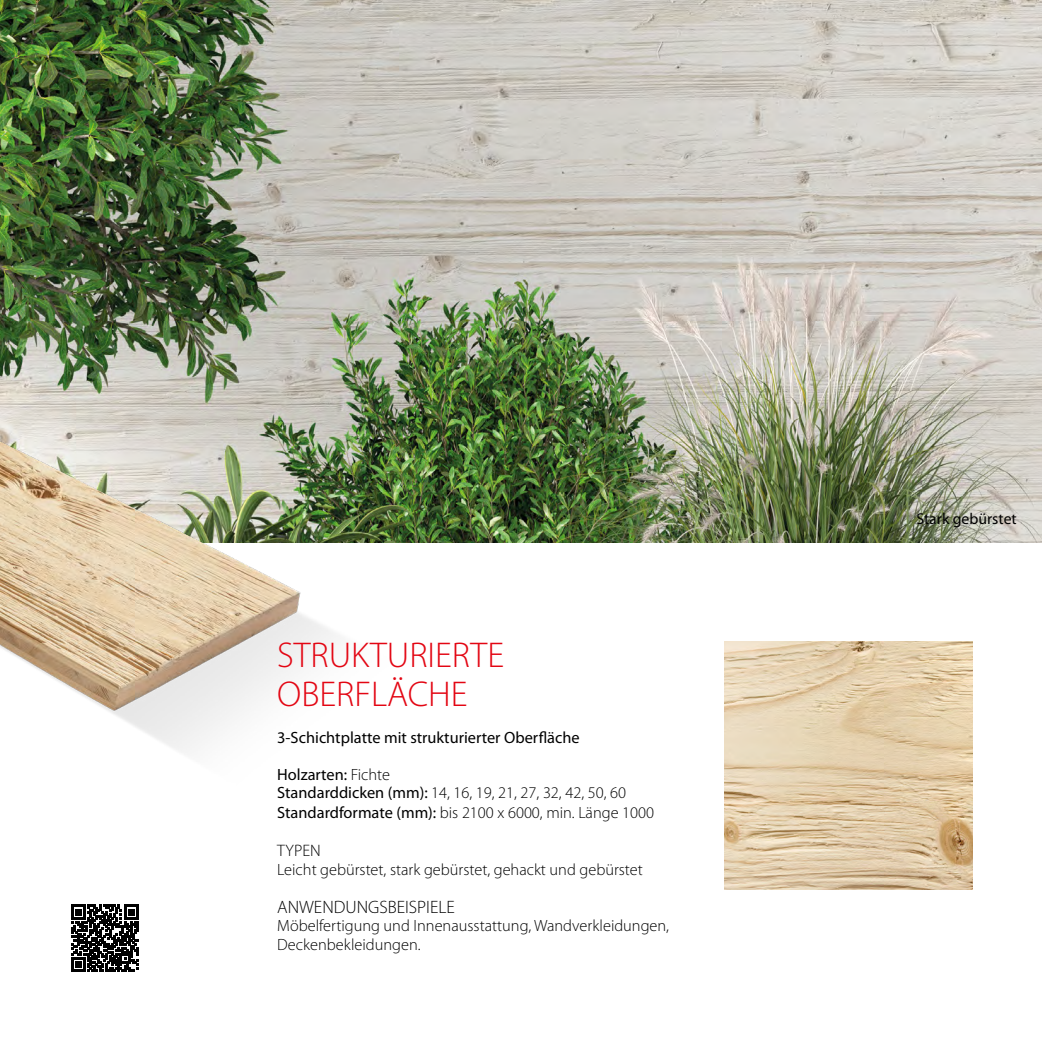
<style>
.page{position:relative;width:1042px;height:1042px;background:#fff}
.page>*{position:absolute;margin:0;border:0;box-sizing:border-box;transform-origin:0 0}
.t1{font:300 35.88px/38.5px "Myriad Pro";color:#e30613}
.t2{font:300 18.03px "Myriad Pro";color:#000}
.t3{font:300 16.62px "Myriad Pro";color:#000}
.t4{font:300 16.28px/18.6px "Myriad Pro";color:#000}
.t5{font:16.28px "Myriad Pro";color:#000}
.t6{font:15.75px "Myriad Pro";color:#000}
.s1{font-weight:400}
</style>
<div class="page">
<img style="left:724px;top:641px;width:248px;height:248px">
<img style="left:0;top:0;width:1042px;height:542px">
<img style="left:0;top:421px;width:457px;height:332px">
<svg style="left:71px;top:905px;width:67px;height:67px"></svg>
<h1 class="t1" style="left:277px;top:635px;width:228px">STRUKTURIERTE<br>OBERFLÄCHE</h1>
<p class="t5" style="left:277px;top:727px;width:304px">3-Schichtplatte mit strukturierter Oberfläche</p>
<p class="t4" style="left:277px;top:765px;width:378px"><span class="s1">Holzarten:</span> Fichte<br><span class="s1">Standarddicken (mm):</span> 14, 16, 19, 21, 27, 32, 42, 50, 60<br><span class="s1">Standardformate (mm):</span> bis 2100 x 6000, min. Länge 1000</p>
<p class="t3" style="left:277px;top:840px;width:45px">TYPEN</p>
<p class="t4" style="left:277px;top:860px;width:367px">Leicht gebürstet, stark gebürstet, gehackt und gebürstet</p>
<p class="t2" style="left:277px;top:896px;width:179px">ANWENDUNGSBEISPIELE</p>
<p class="t4" style="left:277px;top:915px;width:393px;line-height:19.2px">Möbelfertigung und Innenausstattung, Wandverkleidungen,<br>Deckenbekleidungen.</p>
<p class="t6" style="left:916px;top:509px;width:102px">Stark gebürstet</p>
</div>
